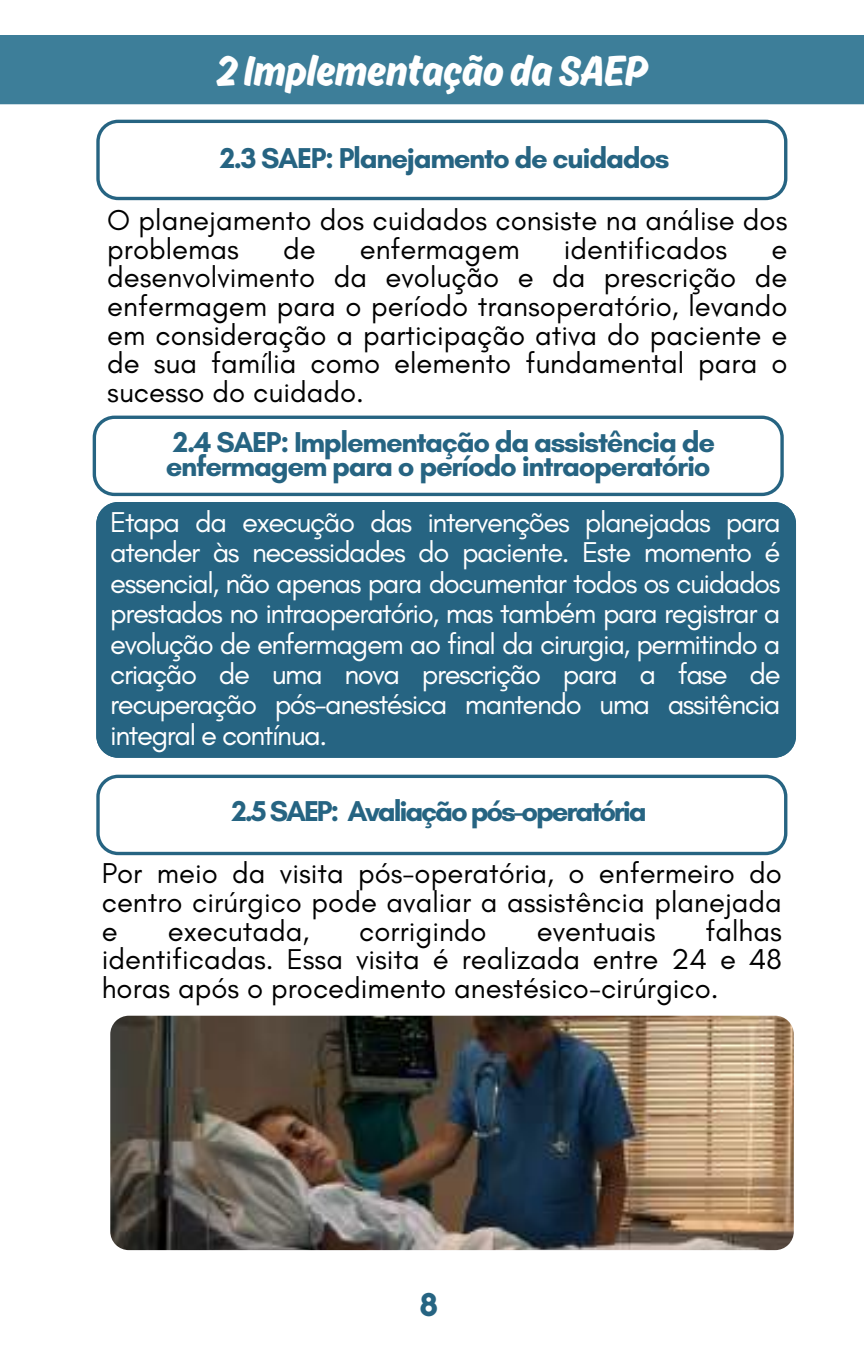
<style>
.page{position:relative;width:864px;height:1350px;background:#fff}
.page>*{position:absolute;margin:0;border:0;box-sizing:border-box;transform-origin:0 0}
.t1{font:45px "Ahkio";color:#fff}
.t2{font:700 33.75px "Glacial Indifference";color:#266482}
.t3{font:29.25px/28.8px "Glacial Indifference";color:#000;text-align:justify}
.t4{font:29.25px/30.4px "Glacial Indifference";letter-spacing:-.05em;color:#fff;text-align:justify}
.t5{font:700 29.25px/23.6px "Glacial Indifference";letter-spacing:-.045em;color:#266482}
.t6{font:700 29.25px "Glacial Indifference";letter-spacing:-.075em;color:#266482}
</style>
<div class="page">
<svg style="left:96px;top:775px;width:691px;height:80px"></svg>
<div style="left:0;top:35px;width:864px;height:69px;background:#3d7e99"></div>
<img style="left:110px;top:1016px;width:683px;height:234px">
<svg style="left:96px;top:120px;width:691px;height:80px"></svg>
<div style="left:96px;top:502px;width:700px;height:256px;background:#266482"></div>
<svg style="left:93px;top:416px;width:691px;height:80px"></svg>
<h1 class="t1" style="left:216px;top:43px;width:433px">2 Implementação da SAEP</h1>
<p class="t5" style="left:220px;top:146px;width:451px">2.3 SAEP: Planejamento de cuidados</p>
<p class="t3" style="left:107px;top:205px;width:682px">O planejamento dos cuidados consiste na análise dos problemas</p>
<p class="t3" style="left:283px;top:234px;width:34px">de</p>
<p class="t3" style="left:360px;top:234px;width:161px">enfermagem</p>
<p class="t3" style="left:564px;top:234px;width:165px">identificados</p>
<p class="t3" style="left:107px;top:234px;width:682px;text-indent:664px">e desenvolvimento da evolução e da prescrição de enfermagem para o período transoperatório, levando em consideração a participação ativa do paciente e de sua família como elemento fundamental para o sucesso do cuidado.</p>
<p class="t5" style="left:166px;top:430px;width:551px">2.4 SAEP: Implementação da assistência de enfermagem para o período intraoperatório</p>
<p class="t4" style="left:110px;top:507px;width:672px">Etapa da execução das intervenções planejadas para atender às necessidades do paciente. Este momento é essencial, não apenas para documentar todos os cuidados prestados no intraoperatório, mas também para registrar a evolução de enfermagem ao final da cirurgia, permitindo a criação de uma nova prescrição para a fase de recuperação pós-anestésica mantendo uma assitência integral e contínua.</p>
<p class="t6" style="left:232px;top:793px;width:417px">2.5 SAEP: Avaliação pós-operatória</p>
<p class="t3" style="left:102px;top:859px;width:682px">Por meio da visita pós-operatória, o enfermeiro do centro cirúrgico pode avaliar a assistência planejada e</p>
<p class="t3" style="left:102px;top:916px;width:682px;text-indent:604px">falhas identificadas. Essa visita é realizada entre 24 e 48 horas após o procedimento anestésico-cirúrgico.</p>
<p class="t3" style="left:168px;top:916px;width:143px">executada,</p>
<p class="t3" style="left:359px;top:916px;width:129px">corrigindo</p>
<p class="t3" style="left:537px;top:916px;width:120px">eventuais</p>
<p class="t2" style="left:420px;top:1284px;width:20px">8</p>
</div>
